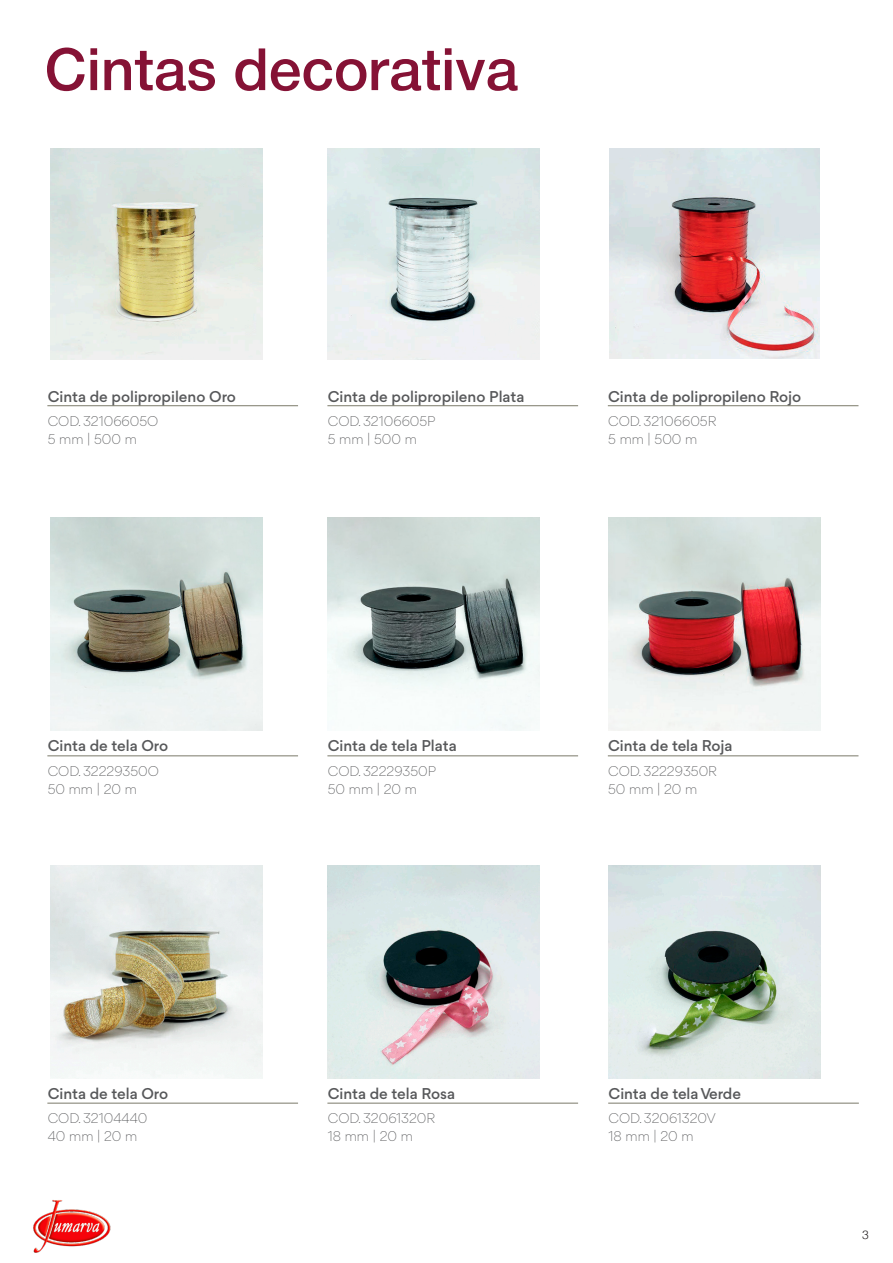
<style>
.page{position:relative;width:893px;height:1263px;background:#fff}
.page>*{position:absolute;margin:0;border:0;box-sizing:border-box;transform-origin:0 0}
.t1{font:500 58.5px "Helvetica Neue";color:#851235}
.t2{font:500 15px "Gordita";color:#57585a}
.t3{font:300 13.5px "Gordita";color:#57585a}
.t4{font:300 12px "Helvetica";color:#231f20}
</style>
<div class="page">
<img style="left:33px;top:1200px;width:78px;height:53px">
<hr style="left:47px;top:405px;width:251px;height:1px;background:#7b7a6a">
<hr style="left:47px;top:755px;width:251px;height:1px;background:#7b7a6a">
<hr style="left:47px;top:1103px;width:251px;height:1px;background:#7b7a6a">
<hr style="left:327px;top:405px;width:251px;height:1px;background:#7b7a6a">
<hr style="left:608px;top:405px;width:250px;height:1px;background:#7b7a6a">
<hr style="left:327px;top:755px;width:251px;height:1px;background:#7b7a6a">
<hr style="left:608px;top:755px;width:250px;height:1px;background:#7b7a6a">
<hr style="left:327px;top:1103px;width:251px;height:1px;background:#7b7a6a">
<hr style="left:608px;top:1103px;width:251px;height:1px;background:#7b7a6a">
<img style="left:50px;top:149px;width:212px;height:210px">
<img style="left:50px;top:518px;width:212px;height:213px">
<img style="left:50px;top:866px;width:212px;height:213px">
<img style="left:328px;top:518px;width:212px;height:213px">
<img style="left:328px;top:866px;width:212px;height:213px">
<img style="left:609px;top:518px;width:211px;height:213px">
<img style="left:609px;top:866px;width:211px;height:213px">
<img style="left:328px;top:149px;width:212px;height:210px">
<img style="left:609px;top:149px;width:210px;height:209px">
<p class="t1" style="left:45px;top:22px;width:475px">Cintas decorativa</p>
<p class="t2" style="left:48px;top:386px;width:190px">Cinta de polipropileno Oro</p>
<p class="t3" style="left:48px;top:412px;width:112px">COD. 32106605O</p>
<p class="t3" style="left:48px;top:430px;width:91px">5 mm | 500 m</p>
<p class="t2" style="left:328px;top:386px;width:198px">Cinta de polipropileno Plata</p>
<p class="t2" style="left:608px;top:386px;width:195px">Cinta de polipropileno Rojo</p>
<p class="t3" style="left:328px;top:412px;width:109px">COD. 32106605P</p>
<p class="t3" style="left:328px;top:430px;width:91px">5 mm | 500 m</p>
<p class="t3" style="left:608px;top:412px;width:110px">COD. 32106605R</p>
<p class="t3" style="left:608px;top:430px;width:91px">5 mm | 500 m</p>
<p class="t2" style="left:48px;top:736px;width:122px">Cinta de tela Oro</p>
<p class="t2" style="left:328px;top:736px;width:130px">Cinta de tela Plata</p>
<p class="t2" style="left:608px;top:736px;width:126px">Cinta de tela Roja</p>
<p class="t3" style="left:48px;top:762px;width:113px">COD. 32229350O</p>
<p class="t3" style="left:48px;top:780px;width:91px">50 mm | 20 m</p>
<p class="t3" style="left:328px;top:762px;width:110px">COD. 32229350P</p>
<p class="t3" style="left:328px;top:780px;width:91px">50 mm | 20 m</p>
<p class="t3" style="left:608px;top:762px;width:110px">COD. 32229350R</p>
<p class="t3" style="left:608px;top:780px;width:91px">50 mm | 20 m</p>
<p class="t2" style="left:48px;top:1083px;width:122px">Cinta de tela Oro</p>
<p class="t2" style="left:328px;top:1083px;width:129px">Cinta de tela Rosa</p>
<p class="t2" style="left:609px;top:1083px;width:134px">Cinta de tela Verde</p>
<p class="t3" style="left:48px;top:1109px;width:101px">COD. 32104440</p>
<p class="t3" style="left:48px;top:1127px;width:91px">40 mm | 20 m</p>
<p class="t3" style="left:328px;top:1109px;width:109px">COD. 32061320R</p>
<p class="t3" style="left:328px;top:1127px;width:87px">18 mm | 20 m</p>
<p class="t3" style="left:609px;top:1109px;width:109px">COD. 32061320V</p>
<p class="t3" style="left:609px;top:1127px;width:87px">18 mm | 20 m</p>
<p class="t4" style="left:862px;top:1227px;width:8px">3</p>
</div>
